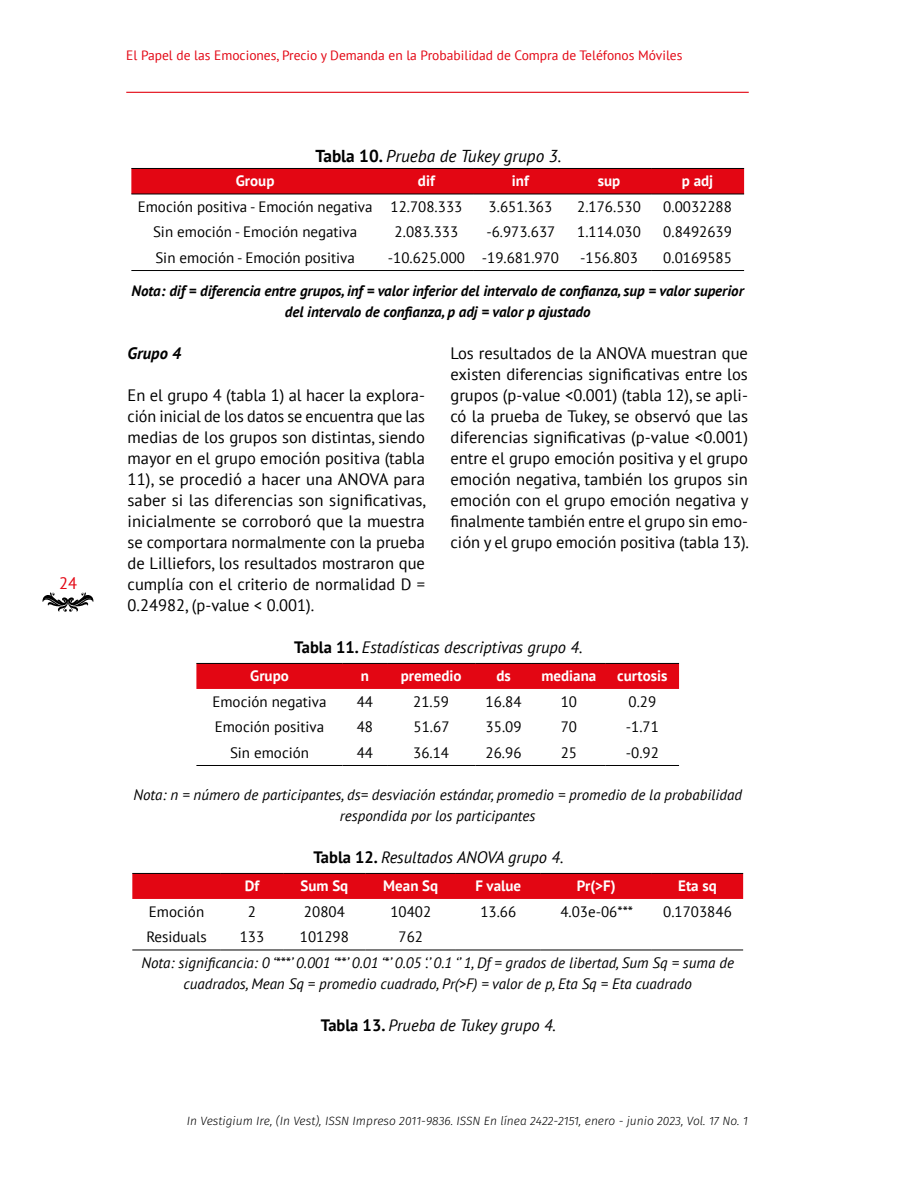
<style>
.page{position:relative;width:918px;height:1188px;background:#fff}
.page>*{position:absolute;margin:0;border:0;box-sizing:border-box;transform-origin:0 0}
.t1{font:italic 17.25px "PT Sans";color:#000}
.t2{font:16.5px/21px "PT Sans";color:#000;text-align:justify}
.t3{font:italic 16.5px "PT Sans";color:#000}
.t4{font:italic 700 16.5px "PT Sans";color:#000}
.t5{font:16.5px "PT Sans";color:#e30613}
.t6{font:15px "PT Sans";color:#000}
.t7{font:italic 15px/21px "PT Sans";color:#000;text-align:center}
.t8{font:italic 700 15px/21px "PT Sans";color:#000;text-align:center}
.t9{font:700 15px "PT Sans";color:#fff}
.t10{font:13.5px "PT Sans";color:#e30613}
.t11{font:italic 300 12px "Fira Sans";color:#000}
.s1{font-weight:700;font-style:normal}
</style>
<div class="page">
<hr style="left:126px;top:92px;width:623px;height:1px;background:#e30613">
<svg style="left:42px;top:592px;width:52px;height:20px"></svg>
<div style="left:131px;top:169px;width:613px;height:25px;background:#e30613"></div>
<hr style="left:131px;top:168px;width:248px;height:1px;background:#000">
<hr style="left:379px;top:168px;width:95px;height:1px;background:#000">
<hr style="left:474px;top:168px;width:93px;height:1px;background:#000">
<hr style="left:567px;top:168px;width:84px;height:1px;background:#000">
<hr style="left:651px;top:168px;width:93px;height:1px;background:#000">
<hr style="left:131px;top:194px;width:248px;height:1px;background:#000">
<hr style="left:379px;top:194px;width:95px;height:1px;background:#000">
<hr style="left:474px;top:194px;width:93px;height:1px;background:#000">
<hr style="left:567px;top:194px;width:84px;height:1px;background:#000">
<hr style="left:651px;top:194px;width:93px;height:1px;background:#000">
<hr style="left:131px;top:270px;width:248px;height:1px;background:#000">
<hr style="left:379px;top:270px;width:95px;height:1px;background:#000">
<hr style="left:474px;top:270px;width:93px;height:1px;background:#000">
<hr style="left:567px;top:270px;width:84px;height:1px;background:#000">
<hr style="left:651px;top:270px;width:93px;height:1px;background:#000">
<div style="left:196px;top:664px;width:483px;height:25px;background:#e30613"></div>
<hr style="left:196px;top:663px;width:147px;height:1px;background:#000">
<hr style="left:343px;top:663px;width:44px;height:1px;background:#000">
<hr style="left:387px;top:663px;width:88px;height:1px;background:#000">
<hr style="left:475px;top:663px;width:57px;height:1px;background:#000">
<hr style="left:532px;top:663px;width:74px;height:1px;background:#000">
<hr style="left:606px;top:663px;width:73px;height:1px;background:#000">
<hr style="left:196px;top:765px;width:147px;height:1px;background:#000">
<hr style="left:343px;top:765px;width:44px;height:1px;background:#000">
<hr style="left:387px;top:765px;width:88px;height:1px;background:#000">
<hr style="left:475px;top:765px;width:57px;height:1px;background:#000">
<hr style="left:532px;top:765px;width:74px;height:1px;background:#000">
<hr style="left:606px;top:765px;width:73px;height:1px;background:#000">
<div style="left:132px;top:874px;width:611px;height:25px;background:#e30613"></div>
<hr style="left:132px;top:873px;width:89px;height:1px;background:#000">
<hr style="left:221px;top:873px;width:62px;height:1px;background:#000">
<hr style="left:283px;top:873px;width:83px;height:1px;background:#000">
<hr style="left:366px;top:873px;width:90px;height:1px;background:#000">
<hr style="left:456px;top:873px;width:85px;height:1px;background:#000">
<hr style="left:541px;top:873px;width:111px;height:1px;background:#000">
<hr style="left:652px;top:873px;width:91px;height:1px;background:#000">
<hr style="left:132px;top:950px;width:89px;height:1px;background:#000">
<hr style="left:221px;top:950px;width:62px;height:1px;background:#000">
<hr style="left:283px;top:950px;width:83px;height:1px;background:#000">
<hr style="left:366px;top:950px;width:90px;height:1px;background:#000">
<hr style="left:456px;top:950px;width:85px;height:1px;background:#000">
<hr style="left:541px;top:950px;width:111px;height:1px;background:#000">
<hr style="left:652px;top:950px;width:91px;height:1px;background:#000">
<p class="t5" style="left:59px;top:573px;width:19px">24</p>
<p class="t10" style="left:126px;top:46px;width:558px">El Papel de las Emociones, Precio y Demanda en la Probabilidad de Compra de Teléfonos Móviles</p>
<p class="t1" style="left:315px;top:145px;width:248px"><span class="s1">Tabla 10.</span> Prueba de Tukey grupo 3.</p>
<p class="t9" style="left:236px;top:171px;width:40px">Group</p>
<p class="t9" style="left:418px;top:171px;width:18px">dif</p>
<p class="t9" style="left:512px;top:171px;width:19px">inf</p>
<p class="t9" style="left:598px;top:171px;width:24px">sup</p>
<p class="t9" style="left:682px;top:171px;width:33px">p adj</p>
<p class="t6" style="left:138px;top:197px;width:326px">Emoción positiva - Emoción negativa 12.708.333</p>
<p class="t6" style="left:489px;top:197px;width:65px">3.651.363</p>
<p class="t6" style="left:577px;top:197px;width:65px">2.176.530</p>
<p class="t6" style="left:663px;top:197px;width:70px">0.0032288</p>
<p class="t6" style="left:153px;top:222px;width:206px">Sin emoción - Emoción negativa</p>
<p class="t6" style="left:395px;top:222px;width:65px">2.083.333</p>
<p class="t6" style="left:486px;top:222px;width:71px">-6.973.637</p>
<p class="t6" style="left:577px;top:222px;width:65px">1.114.030</p>
<p class="t6" style="left:663px;top:222px;width:70px">0.8492639</p>
<p class="t6" style="left:155px;top:248px;width:201px">Sin emoción - Emoción positiva</p>
<p class="t6" style="left:388px;top:248px;width:173px">-10.625.000 -19.681.970</p>
<p class="t6" style="left:580px;top:248px;width:59px">-156.803</p>
<p class="t6" style="left:663px;top:248px;width:70px">0.0169585</p>
<p class="t8" style="left:132px;top:280px;width:614px">Nota: dif = diferencia entre grupos, inf = valor inferior del intervalo de confianza, sup = valor superior del intervalo de confianza, p adj = valor p ajustado</p>
<p class="t4" style="left:128px;top:342px;width:55px">Grupo 4</p>
<p class="t2" style="left:128px;top:384px;width:300px">En el grupo 4 (tabla 1) al hacer la explora&shy;ción inicial de los datos se encuentra que las medias de los grupos son distintas, siendo mayor en el grupo emoción positiva (tabla 11), se procedió a hacer una ANOVA para saber si las diferencias son significativas, inicialmente se corroboró que la muestra se comportara normalmente con la prueba de Lilliefors, los resultados mostraron que cumplía con el criterio de normalidad D = 0.24982, (p-value &lt; 0.001).</p>
<p class="t2" style="left:450px;top:342px;width:300px">Los resultados de la ANOVA muestran que existen diferencias significativas entre los grupos (p-value &lt;0.001) (tabla 12), se apli&shy;có la prueba de Tukey, se observó que las diferencias significativas (p-value &lt;0.001) entre el grupo emoción positiva y el grupo emoción negativa, también los grupos sin emoción con el grupo emoción negativa y finalmente también entre el grupo sin emo&shy;ción y el grupo emoción positiva (tabla 13).</p>
<p class="t3" style="left:294px;top:637px;width:290px"><span class="s1">Tabla 11.</span> Estadísticas descriptivas grupo 4.</p>
<p class="t9" style="left:250px;top:666px;width:40px">Grupo</p>
<p class="t9" style="left:361px;top:666px;width:10px">n</p>
<p class="t9" style="left:401px;top:666px;width:62px">premedio</p>
<p class="t9" style="left:496px;top:666px;width:16px">ds</p>
<p class="t9" style="left:541px;top:666px;width:56px">mediana</p>
<p class="t9" style="left:617px;top:666px;width:52px">curtosis</p>
<p class="t6" style="left:212px;top:692px;width:116px">Emoción negativa</p>
<p class="t6" style="left:357px;top:692px;width:18px">44</p>
<p class="t6" style="left:413px;top:692px;width:37px">21.59</p>
<p class="t6" style="left:486px;top:692px;width:37px">16.84</p>
<p class="t6" style="left:561px;top:692px;width:18px">10</p>
<p class="t6" style="left:629px;top:692px;width:29px">0.29</p>
<p class="t6" style="left:215px;top:717px;width:111px">Emoción positiva</p>
<p class="t6" style="left:357px;top:717px;width:18px">48</p>
<p class="t6" style="left:414px;top:717px;width:37px">51.67</p>
<p class="t6" style="left:486px;top:717px;width:37px">35.09</p>
<p class="t6" style="left:561px;top:717px;width:18px">70</p>
<p class="t6" style="left:626px;top:717px;width:35px">-1.71</p>
<p class="t6" style="left:230px;top:743px;width:81px">Sin emoción</p>
<p class="t6" style="left:357px;top:743px;width:18px">44</p>
<p class="t6" style="left:413px;top:743px;width:37px">36.14</p>
<p class="t6" style="left:486px;top:743px;width:37px">26.96</p>
<p class="t6" style="left:561px;top:743px;width:18px">25</p>
<p class="t6" style="left:626px;top:743px;width:35px">-0.92</p>
<p class="t7" style="left:133px;top:784px;width:610px">Nota: n = número de participantes, ds= desviación estándar, promedio = promedio de la probabilidad respondida por los participantes</p>
<p class="t3" style="left:313px;top:847px;width:252px"><span class="s1">Tabla 12.</span> Resultados ANOVA grupo 4.</p>
<p class="t9" style="left:245px;top:876px;width:16px">Df</p>
<p class="t9" style="left:300px;top:876px;width:49px">Sum Sq</p>
<p class="t9" style="left:383px;top:876px;width:57px">Mean Sq</p>
<p class="t9" style="left:475px;top:876px;width:47px">F value</p>
<p class="t9" style="left:577px;top:876px;width:40px">Pr(&gt;F)</p>
<p class="t9" style="left:678px;top:876px;width:40px">Eta sq</p>
<p class="t6" style="left:149px;top:902px;width:57px">Emoción</p>
<p class="t6" style="left:248px;top:902px;width:10px">2</p>
<p class="t6" style="left:304px;top:902px;width:42px">20804</p>
<p class="t6" style="left:390px;top:902px;width:42px">10402</p>
<p class="t6" style="left:480px;top:902px;width:37px">13.66</p>
<p class="t6" style="left:560px;top:902px;width:74px">4.03e-06***</p>
<p class="t6" style="left:663px;top:902px;width:70px">0.1703846</p>
<p class="t6" style="left:146px;top:927px;width:62px">Residuals</p>
<p class="t6" style="left:240px;top:927px;width:26px">133</p>
<p class="t6" style="left:300px;top:927px;width:51px">101298</p>
<p class="t6" style="left:399px;top:927px;width:26px">762</p>
<p class="t7" style="left:142px;top:952px;width:594px">Nota: significancia: 0 ‘***’ 0.001 ‘**’ 0.01 ‘*’ 0.05 ‘.’ 0.1 ‘’ 1, Df = grados de libertad, Sum Sq = suma de cuadrados, Mean Sq = promedio cuadrado, Pr(&gt;F) = valor de p, Eta Sq = Eta cuadrado</p>
<p class="t3" style="left:321px;top:1015px;width:237px"><span class="s1">Tabla 13.</span> Prueba de Tukey grupo 4.</p>
<p class="t11" style="left:187px;top:1112px;width:563px">In Vestigium Ire, (In Vest), ISSN Impreso 2011-9836. ISSN En línea 2422-2151, enero - junio 2023, Vol. 17 No. 1</p>
</div>
